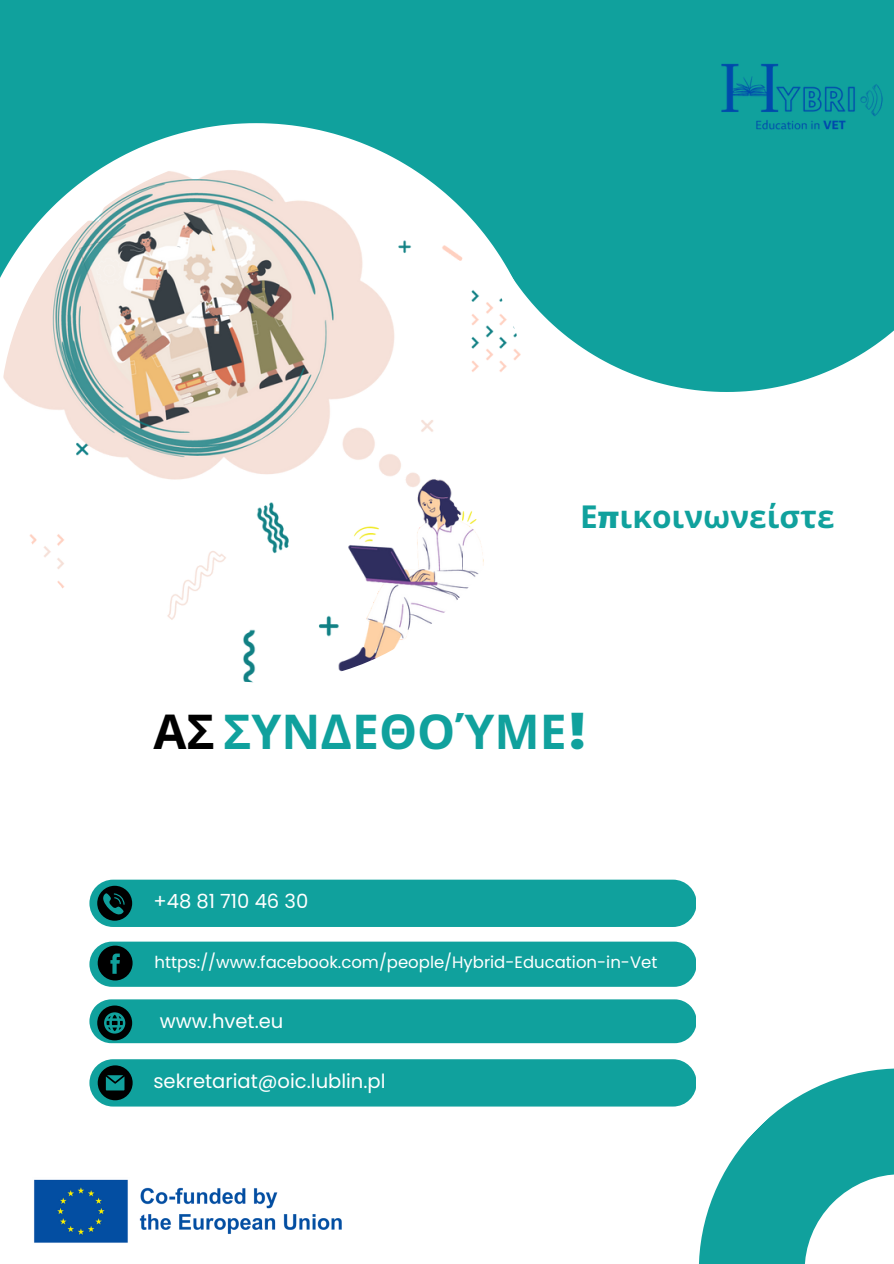
<style>
.page{position:relative;width:894px;height:1264px;background:#fff}
.page>*{position:absolute;margin:0;border:0;box-sizing:border-box;transform-origin:0 0}
.t1{font:700 48px "Noto Sans";color:#10a19d}
.t2{font:700 31.5px "Noto Sans";color:#10a19d}
.t3{font:19.5px "Poppins";color:#fff}
.t4{font:16.5px "Poppins";color:#fff}
.s1{font-family:"Public Sans";font-weight:900}
.s2{color:#000}
.s3{font-family:"Poppins";font-weight:900}
</style>
<div class="page">
<div style="left:0;top:0;width:468px;height:123px;background:#10a19d"></div>
<div style="left:468px;top:0;width:425px;height:392px;background:#10a19d"></div>
<svg style="left:0;top:123px;width:545px;height:560px"></svg>
<img style="left:0;top:153px;width:529px;height:529px;border-radius:50%">
<div style="left:89px;top:879px;width:607px;height:47px;background:#10a19d;border-radius:24px"></div>
<svg style="left:97px;top:885px;width:35px;height:35px"></svg>
<div style="left:89px;top:941px;width:607px;height:45px;background:#10a19d;border-radius:23px"></div>
<div style="left:89px;top:1059px;width:607px;height:47px;background:#10a19d;border-radius:24px"></div>
<svg style="left:89px;top:999px;width:525px;height:44px;background:#149e9a"></svg>
<svg style="left:614px;top:984px;width:279px;height:279px"></svg>
<img style="left:707px;top:0;width:186px;height:186px">
<svg style="left:98px;top:945px;width:34px;height:35px"></svg>
<svg style="left:98px;top:1065px;width:35px;height:35px"></svg>
<img style="left:34px;top:1179px;width:308px;height:64px">
<p class="t2" style="left:580px;top:494px;width:256px">Ε<span class="s1">π</span>ικοινωνείστε</p>
<p class="t1" style="left:153px;top:698px;width:436px"><span class="s2">ΑΣ</span> ΣΥΝΔΕΘΟΎΜΕ<span class="s3">!</span></p>
<p class="t3" style="left:153px;top:887px;width:156px">+48 81 710 46 30</p>
<p class="t4" style="left:154px;top:950px;width:504px">https://www.facebook.com/people/Hybrid-Education-in-Vet</p>
<p class="t3" style="left:160px;top:1007px;width:125px">www.hvet.eu</p>
<p class="t3" style="left:153px;top:1067px;width:233px">sekretariat@oic.lublin.pl</p>
</div>
